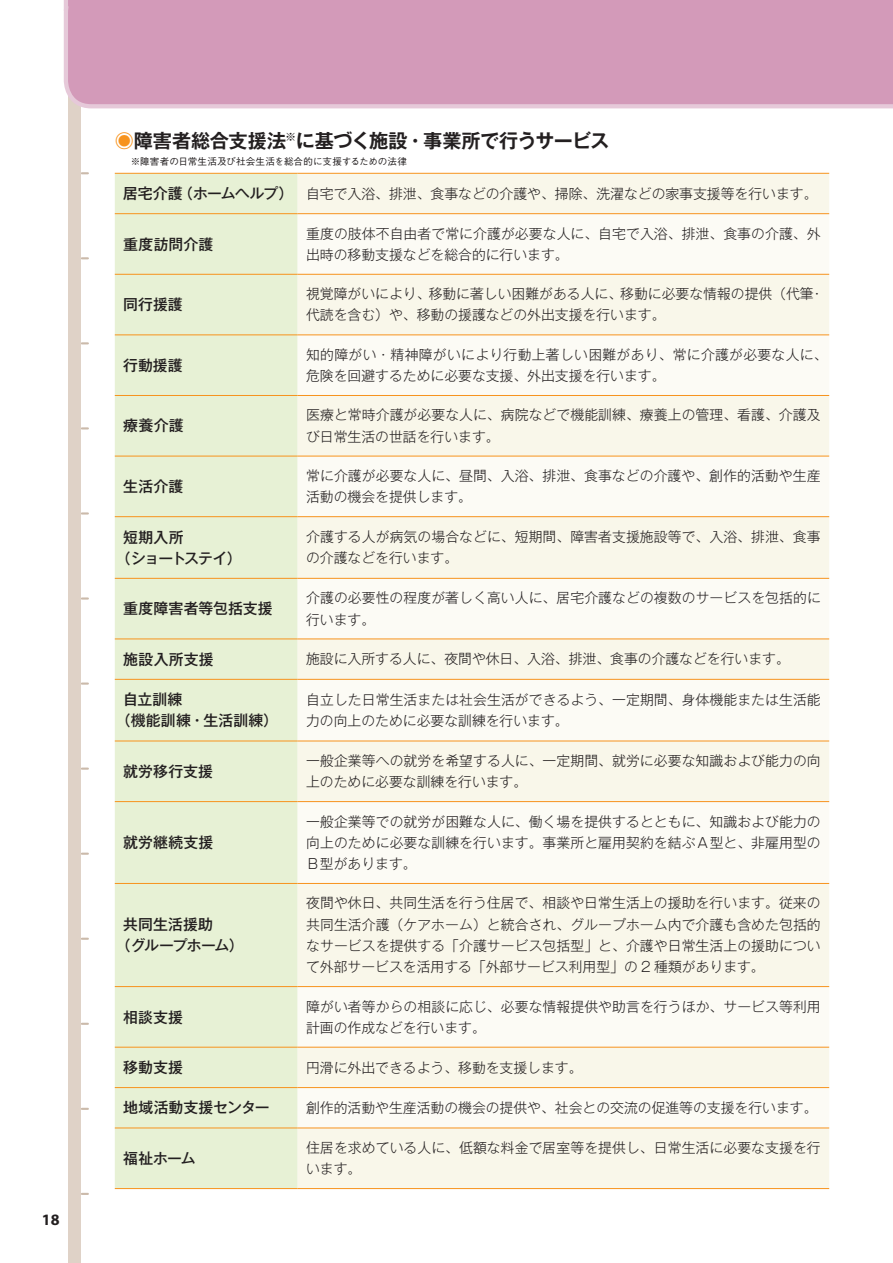
<style>
.page{position:relative;width:893px;height:1263px;background:#fff}
.page>*{position:absolute;margin:0;border:0;box-sizing:border-box;transform-origin:0 0}
.t1{font:700 19.2px "Gothic MB101 Pro De";letter-spacing:-.015em;color:#231f20}
.t2{font:700 15.9px "Myriad Pro";color:#231f20}
.t3{font:500 14.85px/21.3px "Gothic MB101 Pro";letter-spacing:.005em;color:#231f20}
.t4{font:500 14.85px/21.3px "Gothic MB101 Pro";letter-spacing:-.065em;color:#231f20}
.t5{font:300 13.8px/21.3px "Gothic MB101 Pro";letter-spacing:.005em;color:#231f20}
.t6{font:500 9.6px "Gothic BBB Pro";letter-spacing:.01em;color:#231f20}
.s1{color:#f7931d}
.s2{font-weight:500;font-size:14.85px}
</style>
<div class="page">
<svg style="left:82px;top:1023px;width:6px;height:2px"></svg>
<svg style="left:82px;top:938px;width:6px;height:2px"></svg>
<svg style="left:82px;top:853px;width:6px;height:2px"></svg>
<svg style="left:82px;top:767px;width:6px;height:3px"></svg>
<svg style="left:82px;top:682px;width:6px;height:3px"></svg>
<svg style="left:82px;top:597px;width:6px;height:3px"></svg>
<svg style="left:82px;top:512px;width:6px;height:2px"></svg>
<svg style="left:82px;top:427px;width:6px;height:2px"></svg>
<svg style="left:82px;top:342px;width:6px;height:2px"></svg>
<svg style="left:82px;top:257px;width:6px;height:2px"></svg>
<svg style="left:82px;top:172px;width:6px;height:2px"></svg>
<div style="left:68px;top:85px;width:13px;height:1178px;background:#dfd2c7"></div>
<svg style="left:82px;top:1108px;width:6px;height:2px"></svg>
<svg style="left:82px;top:1193px;width:6px;height:2px"></svg>
<div style="left:63px;top:0;width:830px;height:109px;background:#d39ab9"></div>
<div style="left:115px;top:174px;width:183px;height:1014px;background:#e7f1d5"></div>
<div style="left:298px;top:174px;width:531px;height:1014px;background:#f9f7ea"></div>
<svg style="left:298px;top:214px;width:531px;height:913px;fill:#fcfbf5"></svg>
<hr style="left:115px;top:173px;width:183px;height:1px;background:#f7931d">
<hr style="left:298px;top:173px;width:531px;height:1px;background:#f7931d">
<hr style="left:115px;top:213px;width:183px;height:1px;background:#f7931d">
<hr style="left:298px;top:213px;width:531px;height:1px;background:#f7931d">
<hr style="left:115px;top:274px;width:183px;height:1px;background:#f7931d">
<hr style="left:298px;top:274px;width:531px;height:1px;background:#f7931d">
<hr style="left:115px;top:334px;width:183px;height:1px;background:#f7931d">
<hr style="left:298px;top:334px;width:531px;height:1px;background:#f7931d">
<hr style="left:115px;top:395px;width:183px;height:1px;background:#f7931d">
<hr style="left:298px;top:395px;width:531px;height:1px;background:#f7931d">
<hr style="left:115px;top:456px;width:183px;height:1px;background:#f7931d">
<hr style="left:298px;top:456px;width:531px;height:1px;background:#f7931d">
<hr style="left:115px;top:516px;width:183px;height:1px;background:#f7931d">
<hr style="left:298px;top:516px;width:531px;height:1px;background:#f7931d">
<hr style="left:115px;top:578px;width:183px;height:1px;background:#f7931d">
<hr style="left:298px;top:578px;width:531px;height:1px;background:#f7931d">
<hr style="left:115px;top:638px;width:183px;height:1px;background:#f7931d">
<hr style="left:298px;top:638px;width:531px;height:1px;background:#f7931d">
<hr style="left:115px;top:679px;width:183px;height:1px;background:#f7931d">
<hr style="left:298px;top:679px;width:531px;height:1px;background:#f7931d">
<hr style="left:115px;top:740px;width:183px;height:1px;background:#f7931d">
<hr style="left:298px;top:740px;width:531px;height:1px;background:#f7931d">
<hr style="left:115px;top:801px;width:183px;height:1px;background:#f7931d">
<hr style="left:298px;top:801px;width:531px;height:1px;background:#f7931d">
<hr style="left:115px;top:883px;width:183px;height:1px;background:#f7931d">
<hr style="left:298px;top:883px;width:531px;height:1px;background:#f7931d">
<hr style="left:115px;top:986px;width:183px;height:1px;background:#f7931d">
<hr style="left:298px;top:986px;width:531px;height:1px;background:#f7931d">
<hr style="left:115px;top:1047px;width:183px;height:1px;background:#f7931d">
<hr style="left:298px;top:1047px;width:531px;height:1px;background:#f7931d">
<hr style="left:115px;top:1087px;width:183px;height:1px;background:#f7931d">
<hr style="left:298px;top:1087px;width:531px;height:1px;background:#f7931d">
<hr style="left:115px;top:1127px;width:183px;height:1px;background:#f7931d">
<hr style="left:298px;top:1127px;width:531px;height:1px;background:#f7931d">
<hr style="left:115px;top:1188px;width:183px;height:1px;background:#f7931d">
<hr style="left:298px;top:1188px;width:531px;height:1px;background:#f7931d">
<p class="t2" style="left:42px;top:1209px;width:19px">18</p>
<h1 class="t1" style="left:115px;top:124px;width:496px"><span class="s1">◉</span>障害者総合支援法<sup>※</sup>に基づく施設・事業所で行うサービス</h1>
<p class="t6" style="left:131px;top:153px;width:278px">※障害者の日常生活及び社会生活を総合的に支援するための法律</p>
<p class="t5" style="left:123px;top:181px;width:696px"><span class="s2">居宅介護（ホームヘルプ）</span> 自宅で入浴、排泄、食事などの介護や、掃除、洗濯などの家事支援等を行います。</p>
<p class="t3" style="left:123px;top:231px;width:91px">重度訪問介護</p>
<p class="t5" style="left:306px;top:221px;width:516px">重度の肢体不自由者で常に介護が必要な人に、自宅で入浴、排泄、食事の介護、外出時の移動支援などを総合的に行います。</p>
<p class="t3" style="left:123px;top:292px;width:61px">同行援護</p>
<p class="t5" style="left:306px;top:281px;width:519px">視覚障がいにより、移動に著しい困難がある人に、移動に必要な情報の提供（代筆・代読を含む）や、移動の援護などの外出支援を行います。</p>
<p class="t3" style="left:123px;top:353px;width:61px">行動援護</p>
<p class="t5" style="left:306px;top:342px;width:523px">知的障がい・精神障がいにより行動上著しい困難があり、常に介護が必要な人に、危険を回避するために必要な支援、外出支援を行います。</p>
<p class="t3" style="left:123px;top:413px;width:62px">療養介護</p>
<p class="t5" style="left:306px;top:403px;width:516px">医療と常時介護が必要な人に、病院などで機能訓練、療養上の管理、看護、介護及び日常生活の世話を行います。</p>
<p class="t3" style="left:123px;top:474px;width:62px">生活介護</p>
<p class="t5" style="left:306px;top:463px;width:516px">常に介護が必要な人に、昼間、入浴、排泄、食事などの介護や、創作的活動や生産活動の機会を提供します。</p>
<p class="t4" style="left:116px;top:524px;width:127px;text-indent:7px">短期入所<br>（ショートステイ）</p>
<p class="t5" style="left:306px;top:524px;width:516px">介護する人が病気の場合などに、短期間、障害者支援施設等で、入浴、排泄、食事の介護などを行います。</p>
<p class="t3" style="left:123px;top:596px;width:151px">重度障害者等包括支援</p>
<p class="t5" style="left:306px;top:585px;width:516px">介護の必要性の程度が著しく高い人に、居宅介護などの複数のサービスを包括的に行います。</p>
<p class="t3" style="left:123px;top:647px;width:92px">施設入所支援</p>
<p class="t5" style="left:306px;top:646px;width:485px">施設に入所する人に、夜間や休日、入浴、排泄、食事の介護などを行います。</p>
<p class="t3" style="left:116px;top:687px;width:164px;text-indent:7px">自立訓練<br>（機能訓練・生活訓練）</p>
<p class="t5" style="left:306px;top:687px;width:516px">自立した日常生活または社会生活ができるよう、一定期間、身体機能または生活能力の向上のために必要な訓練を行います。</p>
<p class="t3" style="left:123px;top:759px;width:91px">就労移行支援</p>
<p class="t5" style="left:306px;top:748px;width:516px">一般企業等への就労を希望する人に、一定期間、就労に必要な知識および能力の向上のために必要な訓練を行います。</p>
<p class="t3" style="left:123px;top:830px;width:91px">就労継続支援</p>
<p class="t3" style="left:116px;top:912px;width:129px;text-indent:7px">共同生活援助<br>（グループホーム）</p>
<p class="t5" style="left:306px;top:809px;width:516px;text-align:justify">一般企業等での就労が困難な人に、働く場を提供するとともに、知識および能力の向上のために必要な訓練を行います。事業所と雇用契約を結ぶＡ型と、非雇用型のＢ型があります。</p>
<p class="t5" style="left:306px;top:890px;width:516px;text-align:justify">夜間や休日、共同生活を行う住居で、相談や日常生活上の援助を行います。従来の共同生活介護（ケアホーム）と統合され、グループホーム内で介護も含めた包括的なサービスを提供する「介護サービス包括型」と、介護や日常生活上の援助について外部サービスを活用する「外部サービス利用型」の 2 種類があります。</p>
<p class="t3" style="left:123px;top:1004px;width:61px">相談支援</p>
<p class="t5" style="left:306px;top:994px;width:516px">障がい者等からの相談に応じ、必要な情報提供や助言を行うほか、サービス等利用計画の作成などを行います。</p>
<p class="t3" style="left:123px;top:1055px;width:61px">移動支援</p>
<p class="t5" style="left:306px;top:1055px;width:278px">円滑に外出できるよう、移動を支援します。</p>
<p class="t3" style="left:123px;top:1095px;width:148px">地域活動支援センター</p>
<p class="t5" style="left:306px;top:1095px;width:513px">創作的活動や生産活動の機会の提供や、社会との交流の促進等の支援を行います。</p>
<p class="t3" style="left:123px;top:1146px;width:74px">福祉ホーム</p>
<p class="t5" style="left:306px;top:1135px;width:516px">住居を求めている人に、低額な料金で居室等を提供し、日常生活に必要な支援を行います。</p>
</div>
